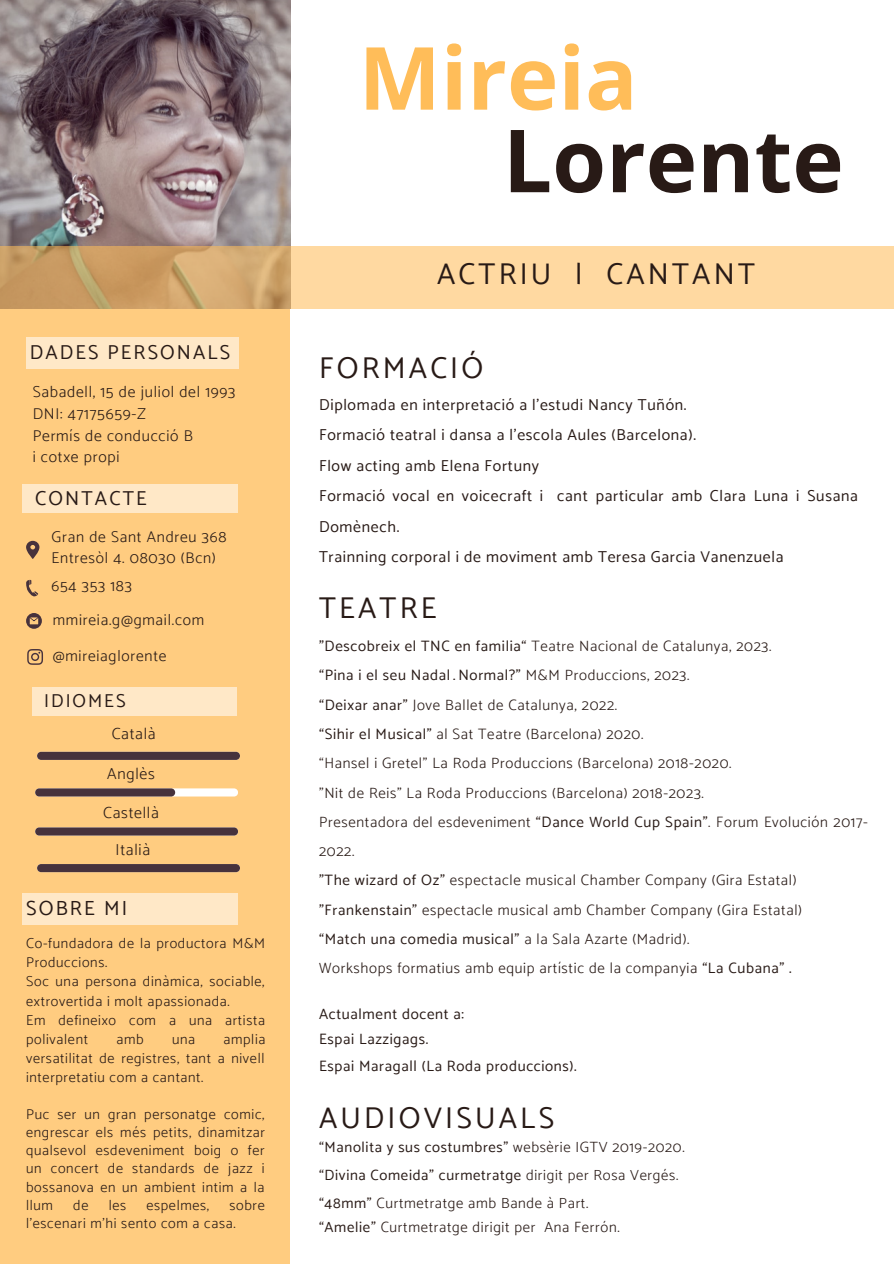
<style>
.page{position:relative;width:894px;height:1264px;background:#fff}
.page>*{position:absolute;margin:0;border:0;box-sizing:border-box;transform-origin:0 0}
.t1{font:700 87px "Open Sans";color:#281a16}
.t2{font:700 87px "Open Sans";color:#ffbd59}
.t3{font:30px "Catamaran";letter-spacing:.105em;color:#281a16}
.t4{font:20.4px "Catamaran";letter-spacing:.105em;color:#281a16}
.t5{font:20.1px "Catamaran";letter-spacing:.105em;color:#281a16}
.t6{font:18.6px "Catamaran";letter-spacing:.105em;color:#281a16}
.t7{font:300 16.05px "Catamaran";letter-spacing:.045em;color:#281a16}
.t8{font:15.75px/30.5px "Catamaran";letter-spacing:.045em;color:#281a16}
.t9{font:300 15.75px/21.6px "Catamaran";letter-spacing:.045em;color:#281a16}
.t10{font:300 15.6px/21.6px "Catamaran";letter-spacing:.05em;color:#281a16}
.t11{font:300 15px/29.2px "Catamaran";letter-spacing:.045em;color:#281a16}
.t12{font:15px/24.8px "Catamaran";letter-spacing:.045em;color:#281a16}
.t13{font:300 14.85px/28.2px "Catamaran";letter-spacing:.045em;color:#281a16}
.t14{font:300 14.4px/19.2px "Catamaran";letter-spacing:.045em;color:#281a16}
.s1{font-weight:400}
</style>
<div class="page">
<div style="left:0;top:107px;width:289px;height:1156px;background:#ffcc80"></div>
<img style="left:0;top:0;width:290px;height:246px">
<svg style="left:37px;top:751px;width:203px;height:9px"></svg>
<svg style="left:35px;top:788px;width:203px;height:8px"></svg>
<svg style="left:35px;top:827px;width:203px;height:8px"></svg>
<svg style="left:0;top:246px;width:893px;height:62px;fill:#ffd9a1"></svg>
<div style="left:33px;top:687px;width:204px;height:28px;background:#ffe8c7"></div>
<svg style="left:37px;top:864px;width:203px;height:8px"></svg>
<div style="left:26px;top:337px;width:212px;height:31px;background:#ffe8c7"></div>
<div style="left:22px;top:484px;width:216px;height:29px;background:#ffe8c7"></div>
<svg style="left:26px;top:541px;width:13px;height:18px"></svg>
<svg style="left:26px;top:613px;width:16px;height:15px"></svg>
<svg style="left:26px;top:579px;width:12px;height:17px"></svg>
<svg style="left:27px;top:649px;width:16px;height:16px"></svg>
<div style="left:22px;top:893px;width:216px;height:31px;background:#ffe8c7"></div>
<h1 class="t2" style="left:358px;top:17px;width:280px">Mireia</h1>
<h1 class="t1" style="left:503px;top:99px;width:342px">Lorente</h1>
<h2 class="t3" style="left:437px;top:256px;width:319px">ACTRIU | CANTANT</h2>
<h3 class="t5" style="left:30px;top:340px;width:202px">DADES PERSONALS</h3>
<h2 class="t3" style="left:319px;top:350px;width:166px">FORMACIÓ</h2>
<p class="t9" style="left:33px;top:381px;width:204px">Sabadell, 15 de juliol del 1993<br>DNI: 47175659-Z<br>Permís de conducció B<br>i cotxe propi</p>
<h3 class="t5" style="left:35px;top:486px;width:113px">CONTACTE</h3>
<p class="t10" style="left:52px;top:525px;width:176px">Gran de Sant Andreu 368<br>Entresòl 4. 08030 (Bcn)</p>
<p class="t10" style="left:52px;top:568px;width:154px;line-height:34.2px">654 353 183 mmireia.g@gmail.com</p>
<p class="t10" style="left:53px;top:645px;width:115px">@mireiaglorente</p>
<p class="t6" style="left:44px;top:689px;width:83px">IDIOMES</p>
<p class="t7" style="left:112px;top:723px;width:45px">Català</p>
<p class="t7" style="left:107px;top:764px;width:49px">Anglès</p>
<p class="t7" style="left:103px;top:802px;width:57px">Castellà</p>
<p class="t7" style="left:116px;top:840px;width:36px">Italià</p>
<h3 class="t4" style="left:26px;top:896px;width:103px">SOBRE MI</h3>
<p class="t14" style="left:26px;top:933px;width:240px">Co-fundadora de la productora M&amp;M<br>Produccions.<br>Soc una persona dinàmica, sociable, extrovertida i molt apassionada.<br>Em defineixo com a una artista polivalent</p>
<p class="t14" style="left:26px;top:1029px;width:241px;text-align:justify;text-indent:197px">amplia versatilitat de registres, tant a nivell interpretatiu com a cantant.</p>
<p class="t14" style="left:26px;top:1105px;width:240px;line-height:18px;text-align:justify">Puc ser un gran personatge comic, engrescar els més petits, dinamitzar qualsevol esdeveniment boig o fer un concert de standards de jazz i bossanova en un ambient intim a la llum</p>
<p class="t14" style="left:116px;top:1029px;width:29px">amb</p>
<p class="t14" style="left:172px;top:1029px;width:25px">una</p>
<p class="t14" style="left:26px;top:1195px;width:240px;line-height:18px;text-indent:203px">sobre l’escenari m’hi sento com a casa.</p>
<p class="t14" style="left:73px;top:1194px;width:17px">de</p>
<p class="t14" style="left:109px;top:1194px;width:19px">les</p>
<p class="t14" style="left:146px;top:1194px;width:64px">espelmes,</p>
<p class="t8" style="left:319px;top:389px;width:540px">Diplomada en interpretació a l'estudi Nancy Tuñón.<br>Formació teatral i dansa a l’escola Aules (Barcelona).<br>Flow acting amb Elena Fortuny<br>Formació vocal en voicecraft i cant particular amb Clara Luna i Susana Domènech.<br>Trainning corporal i de moviment amb Teresa Garcia Vanenzuela</p>
<h2 class="t3" style="left:319px;top:590px;width:119px">TEATRE</h2>
<p class="t11" style="left:319px;top:631px;width:550px"><span class="s1">”Descobreix el TNC en familia“</span> Teatre Nacional de Catalunya, 2023.<br><span class="s1">“Pina i el seu Nadal…Normal?”</span> M&amp;M Produccions, 2023.<br><span class="s1">“Deixar anar”</span> Jove Ballet de Catalunya, 2022.<br><span class="s1">“Sihir el Musical”</span> al Sat Teatre (Barcelona) 2020.<br>“Hansel i Gretel” La Roda Produccions (Barcelona) 2018-2020.<br>”Nit de Reis” La Roda Produccions (Barcelona) 2018-2023.<br>Presentadora del esdeveniment <span class="s1">“Dance World Cup Spain”</span>. Forum Evolución 2017- 2022.<br><span class="s1">"The wizard of Oz"</span> espectacle musical Chamber Company (Gira Estatal) <span class="s1">"Frankenstain"</span> espectacle musical amb Chamber Company (Gira Estatal)<br><span class="s1">“Match una comedia musical”</span> a la Sala Azarte (Madrid).<br>Workshops formatius amb equip artístic de la companyia <span class="s1">“La Cubana” .</span></p>
<p class="t12" style="left:319px;top:1001px;width:146px">Actualment docent a:<br>Espai Lazzigags.</p>
<p class="t12" style="left:319px;top:1053px;width:259px">Espai Maragall (La Roda produccions).</p>
<h2 class="t3" style="left:319px;top:1099px;width:236px">AUDIOVISUALS</h2>
<p class="t13" style="left:319px;top:1132px;width:367px"><span class="s1">“Manolita y sus costumbres”</span> websèrie IGTV 2019-2020. <span class="s1">“Divina Comeida” curmetratge</span> dirigit per Rosa Vergés. <span class="s1">“48mm”</span> Curtmetratge amb Bande à Part.</p>
<p class="t13" style="left:319px;top:1212px;width:302px"><span class="s1">“Amelie”</span> Curtmetratge dirigit per Ana Ferrón.</p>
</div>
